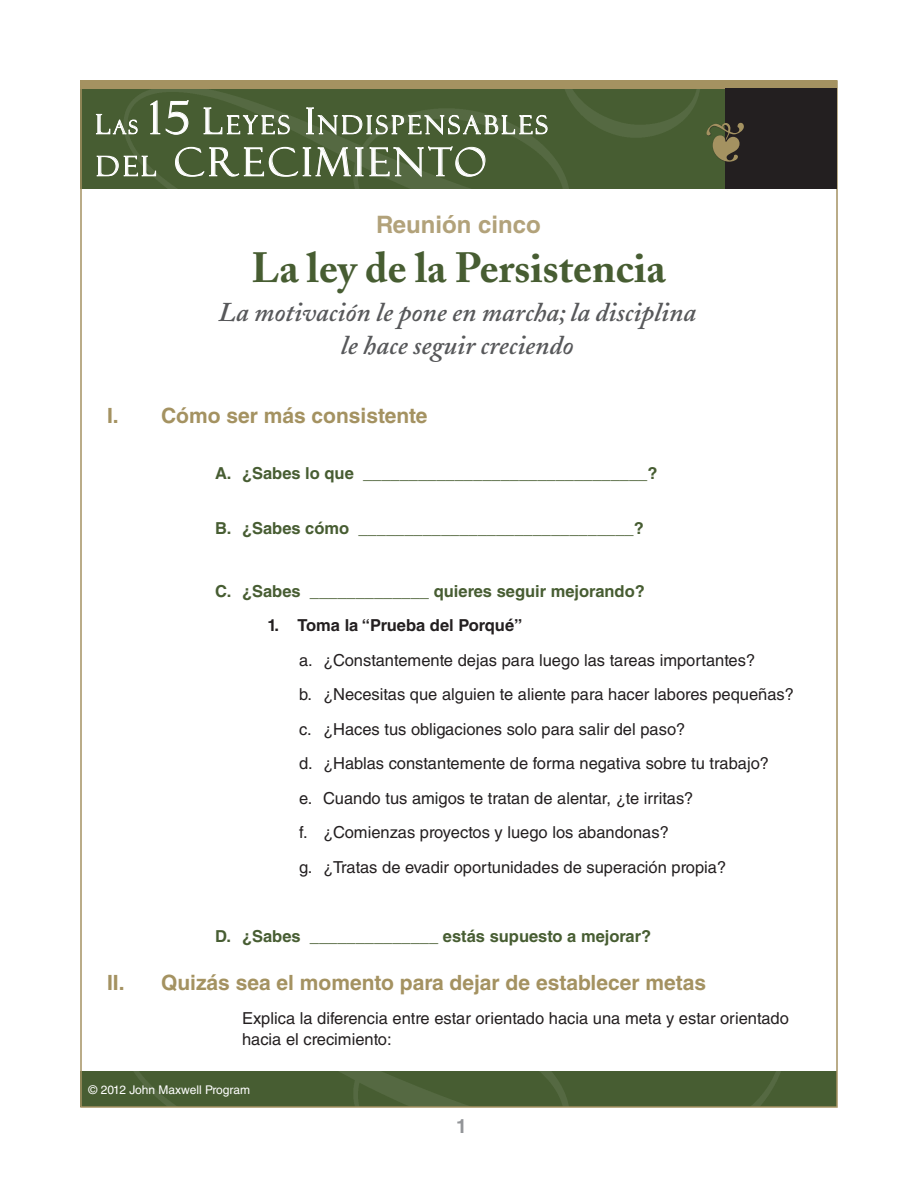
<style>
.page{position:relative;width:918px;height:1188px;background:#fff}
.page>*{position:absolute;margin:0;border:0;box-sizing:border-box;transform-origin:0 0}
.t1{font:700 42px "Adobe Caslon";color:#475d32}
.t2{font:39px "Felix Titling MT Std";letter-spacing:.1em;color:#fff}
.Quote_Centered{font:italic 600 27px/32.4px "Adobe Caslon";color:#57585a;text-align:center}
.t3{font:25.2px "Felix Titling MT Std";letter-spacing:.13em;color:#fff}
.Chapter{font:700 24px "Helvetica LT Std";color:#b2a27a}
.Roman_Numeral_GOLD{font:700 21px "Helvetica LT Std";color:#a49261}
.t4{font:700 19.5px "Helvetica LT Std";color:#939598}
.t5{font:18.9px "Felix Titling MT Std";color:#fff}
.Quad_Indent{font:16.5px "Helvetica LT Std";color:#231f20}
.Doubel_Indent{font:700 16.5px "Helvetica LT Std";color:#475d32}
.Doubel_Indent-2{font:16.5px/21px "Helvetica LT Std";color:#231f20}
.Triple_Indent{font:700 16.5px "Helvetica LT Std";color:#231f20}
.t6{font:12px "Helvetica LT Std";color:#fff}
.s1{font-size:45px}
.s2{font-size:36px}
.s3{font-size:27.3px}
.s4{font-size:27px}
</style>
<div class="page">
<div style="left:80px;top:1071px;width:757px;height:36px;background:#475d32"></div>
<img style="left:134px;top:1071px;width:647px;height:34px">
<div style="left:80px;top:80px;width:757px;height:109px;background:#475d32"></div>
<img style="left:125px;top:89px;width:575px;height:100px">
<div style="left:80px;top:80px;width:757px;height:9px;background:#a49261"></div>
<div style="left:725px;top:89px;width:112px;height:100px;background:#231f20"></div>
<div style="left:707px;top:123px;width:38px;height:40px;background:#231f20;opacity:.75"></div>
<svg style="left:96px;top:114px;width:42px;height:23px"></svg>
<svg style="left:150px;top:100px;width:39px;height:35px"></svg>
<svg style="left:203px;top:107px;width:87px;height:28px"></svg>
<svg style="left:306px;top:107px;width:242px;height:29px"></svg>
<svg style="left:96px;top:155px;width:60px;height:22px"></svg>
<svg style="left:175px;top:146px;width:311px;height:32px"></svg>
<svg style="left:707px;top:123px;width:37px;height:39px"></svg>
<h3 class="t3" style="left:149px;top:110px;width:400px"><span class="s1">15</span> <span class="s2">L</span>EYES <span class="s2">I</span>NDISPENSABLES</h3>
<h2 class="t2" style="left:96px;top:140px;width:392px"><span class="s3">DEL</span> CRECIMIENTO</h2>
<p class="Chapter" style="left:376px;top:210px;width:166px">Reunión cinco</p>
<p class="t1" style="left:252px;top:242px;width:416px">La ley de la Persistencia</p>
<p class="Quote_Centered" style="left:219px;top:297px;width:479px">La motivación le pone en marcha; la disciplina le hace seguir creciendo</p>
<p class="t5" style="left:96px;top:116px;width:43px"><span class="s4">L</span>AS</p>
<p class="Roman_Numeral_GOLD" style="left:107px;top:403px;width:322px">I. Cómo ser más consistente</p>
<p class="Doubel_Indent" style="left:215px;top:463px;width:444px">A. ¿Sabes lo que _______________________________?</p>
<p class="Doubel_Indent" style="left:215px;top:518px;width:430px">B. ¿Sabes cómo ______________________________?</p>
<p class="Doubel_Indent" style="left:215px;top:581px;width:431px">C. ¿Sabes _____________ quieres seguir mejorando?</p>
<p class="Triple_Indent" style="left:268px;top:615px;width:256px">1. Toma la “Prueba del Porqué”</p>
<p class="Quad_Indent" style="left:299px;top:650px;width:458px">a. ¿Constantemente dejas para luego las tareas importantes?</p>
<p class="Quad_Indent" style="left:299px;top:685px;width:497px">b. ¿Necesitas que alguien te aliente para hacer labores pequeñas?</p>
<p class="Quad_Indent" style="left:299px;top:719px;width:388px">c. ¿Haces tus obligaciones solo para salir del paso?</p>
<p class="Quad_Indent" style="left:299px;top:754px;width:472px">d. ¿Hablas constantemente de forma negativa sobre tu trabajo?</p>
<p class="Quad_Indent" style="left:299px;top:788px;width:396px">e. Cuando tus amigos te tratan de alentar, ¿te irritas?</p>
<p class="Quad_Indent" style="left:299px;top:823px;width:371px">f. ¿Comienzas proyectos y luego los abandonas?</p>
<p class="Quad_Indent" style="left:299px;top:857px;width:429px">g. ¿Tratas de evadir oportunidades de superación propia?</p>
<p class="Doubel_Indent" style="left:215px;top:926px;width:438px">D. ¿Sabes ______________ estás supuesto a mejorar?</p>
<p class="Roman_Numeral_GOLD" style="left:107px;top:969px;width:601px">II. Quizás sea el momento para dejar de establecer metas</p>
<p class="Doubel_Indent-2" style="left:242px;top:1008px;width:548px">Explica la diferencia entre estar orientado hacia una meta y estar orientado hacia el crecimiento:</p>
<p class="t6" style="left:89px;top:1083px;width:163px">© 2012 John Maxwell Program</p>
<p class="t4" style="left:456px;top:1114px;width:12px">1</p>
</div>
